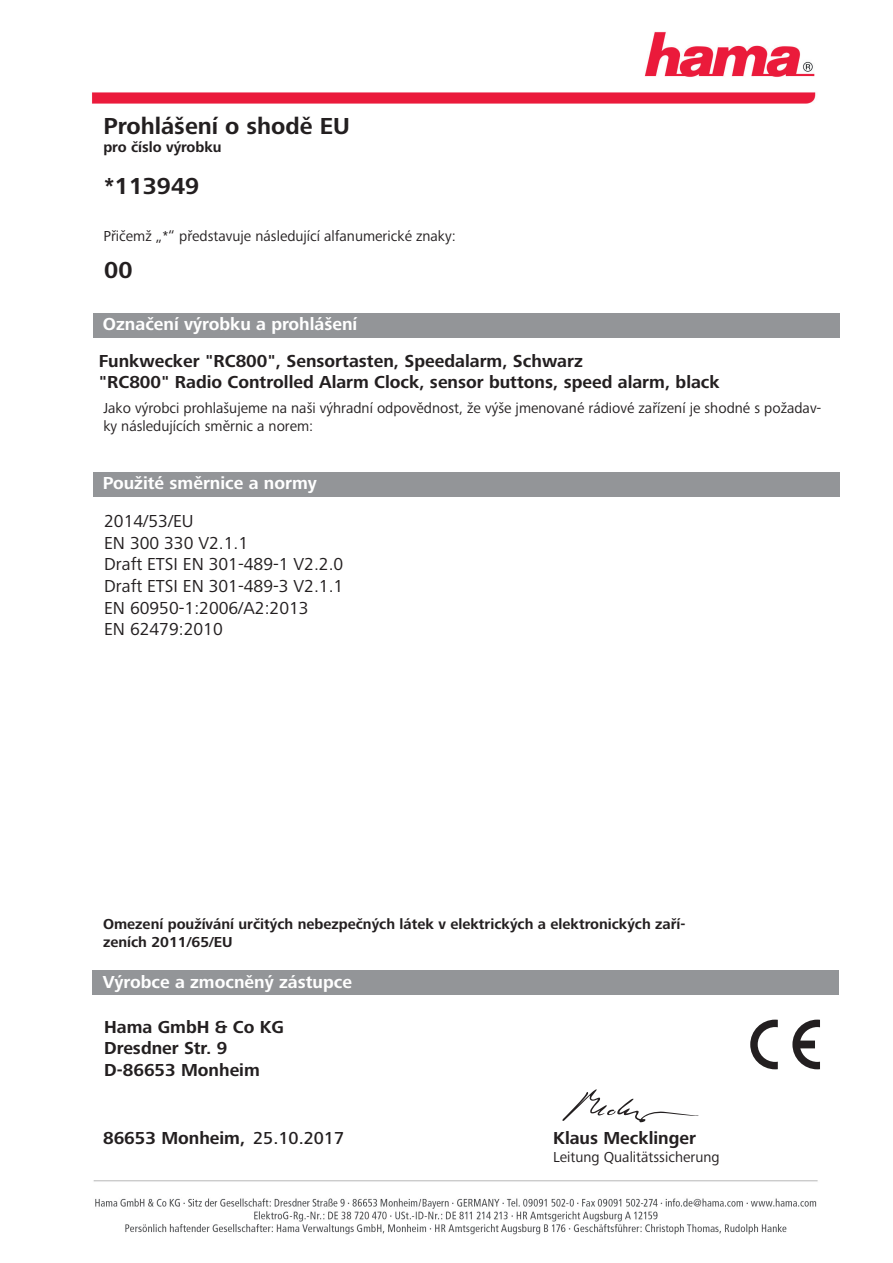
<style>
.page{position:relative;width:893px;height:1263px;background:#fff}
.page>*{position:absolute;margin:0;border:0;box-sizing:border-box;transform-origin:0 0}
.t1{font:700 24px "+SYRAPA Frutiger Next LTW1 G";color:#231f20}
.t2{font:700 24px "+UAHVBO Frutiger Next LTW1 G";color:#231f20}
.t3{font:700 18px/21.6px "+SYRAPA Frutiger Next LTW1 G";color:#231f20}
.t4{font:18px/21.6px "+PASRLL Frutiger Next LTW1 G";color:#231f20}
.t5{font:700 18px "+SYRAPA Frutiger Next LTW1 G";color:#fff}
.t6{font:700 16.2px "+OVKMUM Arial";letter-spacing:.01em;color:#000001}
.t7{font:15px/18px "+STODMQ Frutiger Next LTW1 G";color:#231f20}
.t8{font:700 15px/18px "+SYRAPA Frutiger Next LTW1 G";color:#231f20}
.s1{font-family:"+XHKTJI Frutiger Next LTW1 G";font-weight:500}
</style>
<div class="page">
<img style="left:92px;top:31px;width:724px;height:72px">
<img style="left:93px;top:1180px;width:725px;height:55px">
<div style="left:93px;top:313px;width:746px;height:25px;background:#939598"></div>
<div style="left:93px;top:472px;width:746px;height:25px;background:#939598"></div>
<div style="left:92px;top:970px;width:747px;height:25px;background:#939598"></div>
<svg style="left:750px;top:1020px;width:70px;height:49px"></svg>
<svg style="left:562px;top:1089px;width:137px;height:34px"></svg>
<h1 class="t1" style="left:103px;top:113px;width:248px">Prohlášení o shodě EU</h1>
<p class="t8" style="left:103px;top:138px;width:120px">pro číslo výrobku</p>
<h1 class="t2" style="left:104px;top:177px;width:97px">*113949</h1>
<p class="t7" style="left:103px;top:228px;width:354px">Přičemž „*“ představuje následující alfanumerické znaky:</p>
<h1 class="t2" style="left:104px;top:260px;width:30px">00</h1>
<p class="t5" style="left:103px;top:314px;width:256px">Označení výrobku a prohlášení</p>
<p class="t3" style="left:99px;top:350px;width:622px">Funkwecker "RC800", Sensortasten, Speedalarm, Schwarz<br>"RC800" Radio Controlled Alarm Clock, sensor buttons, speed alarm, black</p>
<p class="t7" style="left:103px;top:400px;width:719px">Jako výrobci prohlašujeme na naši výhradní odpovědnost, že výše jmenované rádiové zařízení je shodné s požadav&shy;ky následujících směrnic a norem:</p>
<p class="t5" style="left:103px;top:474px;width:215px">Použité směrnice a normy</p>
<p class="t4" style="left:104px;top:511px;width:240px">2014/53/EU<br>EN 300 330 V2.1.1<br>Draft ETSI EN 301-489-1 V2.2.0<br>Draft ETSI EN 301-489-3 V2.1.1<br>EN 60950-1:2006/A2:2013<br>EN 62479:2010</p>
<p class="t8" style="left:103px;top:915px;width:584px">Omezení používání určitých nebezpečných látek v elektrických a elektronických zaří&shy;zeních 2011/65/EU</p>
<p class="t5" style="left:103px;top:972px;width:251px">Výrobce a zmocněný zástupce</p>
<p class="t3" style="left:104px;top:1016px;width:181px">Hama GmbH &amp; Co KG<br>Dresdner Str. 9<br>D-86653 Monheim</p>
<p class="t3" style="left:103px;top:1128px;width:242px">86653 Monheim, <span class="s1">25.10.2017</span></p>
<p class="t3" style="left:553px;top:1128px;width:144px">Klaus Mecklinger</p>
<p class="t7" style="left:553px;top:1149px;width:168px">Leitung Qualitätssicherung</p>
<p class="t6" style="left:586px;top:1154px;width:215px">Leitung Qualitätssicherung</p>
</div>
